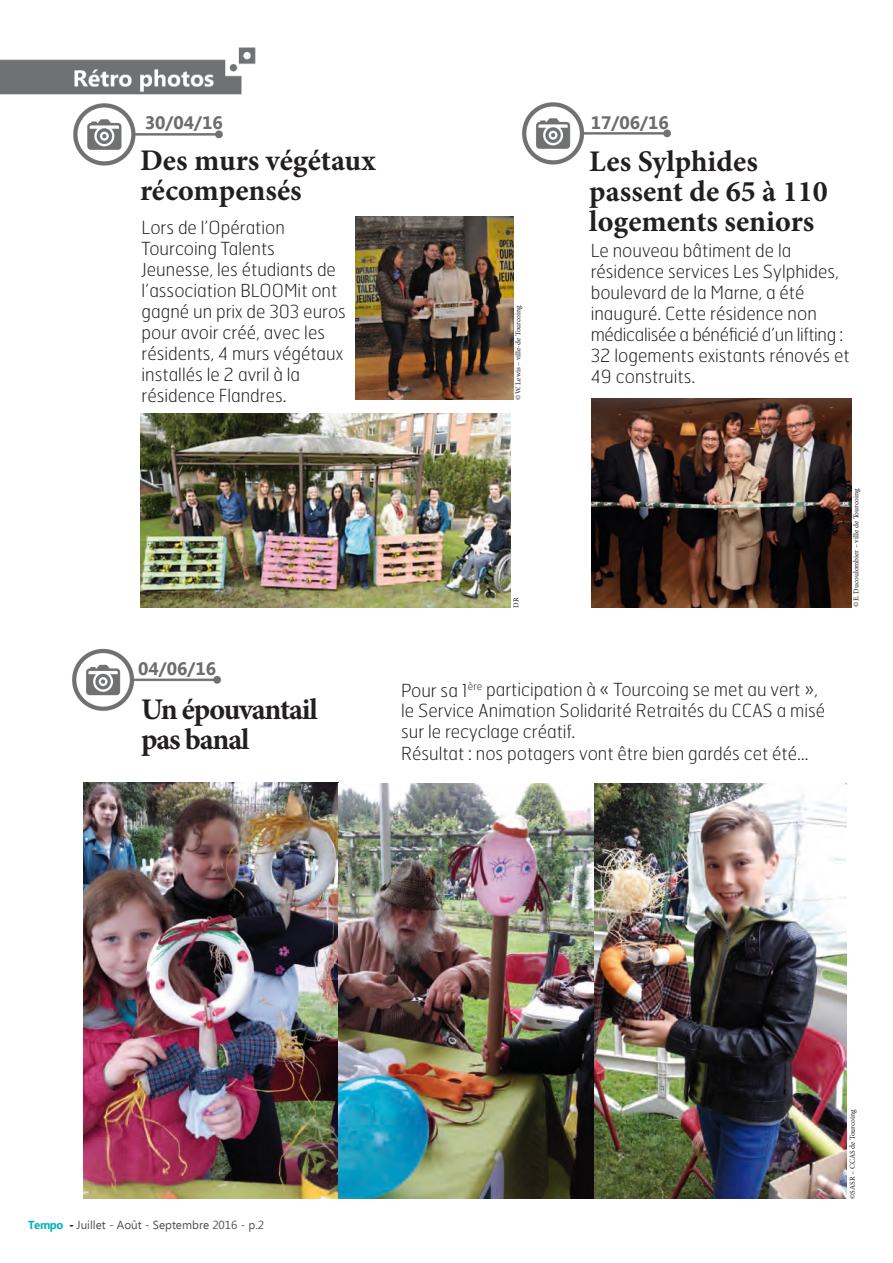
<style>
.page{position:relative;width:893px;height:1263px;background:#fff}
.page>*{position:absolute;margin:0;border:0;box-sizing:border-box;transform-origin:0 0}
.t1{font:700 30px/30px "Minion Pro";color:#231f20}
.t2{font:700 30px "Minion Pro";letter-spacing:-.04em;color:#231f20}
.t3{font:700 30px "Minion Pro";letter-spacing:-.035em;color:#231f20}
.corps_du_texte_HERME{font:100 18px/21px "Hermes FB";color:#231f20}
.t4{font:700 18px "Ebrima";color:#6c6d70}
.t5{font:11.7px "Ebrima";color:#4e4f50}
.t6{font:7.5px "Minion Pro";color:#231f20}
.s1{font-weight:700;color:#00b3b8}
.s2{font-weight:700;font-style:italic;color:#231f20}
</style>
<div class="page">
<img style="left:0;top:47px;width:256px;height:48px">
<img style="left:522px;top:102px;width:149px;height:63px">
<img style="left:84px;top:783px;width:507px;height:416px">
<img style="left:591px;top:783px;width:255px;height:416px">
<img style="left:140px;top:413px;width:371px;height:194px">
<img style="left:591px;top:398px;width:261px;height:210px">
<img style="left:73px;top:103px;width:150px;height:63px">
<img style="left:72px;top:648px;width:149px;height:63px">
<img style="left:356px;top:216px;width:157px;height:184px">
<p class="t4" style="left:145px;top:109px;width:80px">30/04/16</p>
<p class="t1" style="left:140px;top:145px;width:237px">Des murs végétaux</p>
<p class="t1" style="left:140px;top:175px;width:163px">récompensés</p>
<p class="corps_du_texte_HERME" style="left:142px;top:216px;width:145px">Lors de l’Opération</p>
<p class="corps_du_texte_HERME" style="left:142px;top:237px;width:135px">Tourcoing Talents</p>
<p class="corps_du_texte_HERME" style="left:142px;top:258px;width:206px">Jeunesse, les étudiants de l’association BLOOMit ont gagné un prix de 303 euros pour avoir créé, avec les résidents, 4 murs végétaux installés le 2 avril à la</p>
<p class="corps_du_texte_HERME" style="left:142px;top:384px;width:146px">résidence Flandres.</p>
<p class="t6" style="left:513px;top:400px;width:96px;rotate:-90deg">©W. Lewis – ville-de Tourcoing</p>
<p class="t4" style="left:591px;top:109px;width:80px">17/06/16</p>
<p class="t1" style="left:589px;top:146px;width:170px">Les Sylphides</p>
<p class="t1" style="left:589px;top:176px;width:240px">passent de 65 à 110 logements seniors</p>
<p class="corps_du_texte_HERME" style="left:591px;top:240px;width:202px">Le nouveau bâtiment de la</p>
<p class="corps_du_texte_HERME" style="left:591px;top:261px;width:260px">résidence services Les Sylphides, boulevard de la Marne, a été inauguré. Cette résidence non médicalisée a bénéficié d’un lifting :<br>32 logements existants rénovés et<br>49 construits.</p>
<p class="t4" style="left:138px;top:655px;width:80px">04/06/16</p>
<p class="t2" style="left:141px;top:689px;width:178px">Un épouvantail</p>
<p class="t3" style="left:141px;top:719px;width:110px">pas banal</p>
<p class="t6" style="left:511px;top:608px;width:12px;rotate:-90deg">DR</p>
<p class="t6" style="left:851px;top:607px;width:119px;rotate:-90deg">©E. Ducoulombier – ville de Tourcoing</p>
<p class="corps_du_texte_HERME" style="left:401px;top:679px;width:418px">Pour sa 1<sup>ère</sup> participation à « Tourcoing se met au vert »,</p>
<p class="corps_du_texte_HERME" style="left:401px;top:700px;width:426px">le Service Animation Solidarité Retraités du CCAS a misé sur le recyclage créatif.</p>
<p class="corps_du_texte_HERME" style="left:401px;top:742px;width:409px">Résultat : nos potagers vont être bien gardés cet été…</p>
<p class="t5" style="left:28px;top:1217px;width:238px"><span class="s1">Tempo</span> <span class="s2">-</span>Juillet - Août - Septembre 2016 - p.2</p>
<p class="t6" style="left:847px;top:1199px;width:91px;rotate:-90deg">©SASR – CCAS de Tourcoing</p>
</div>
